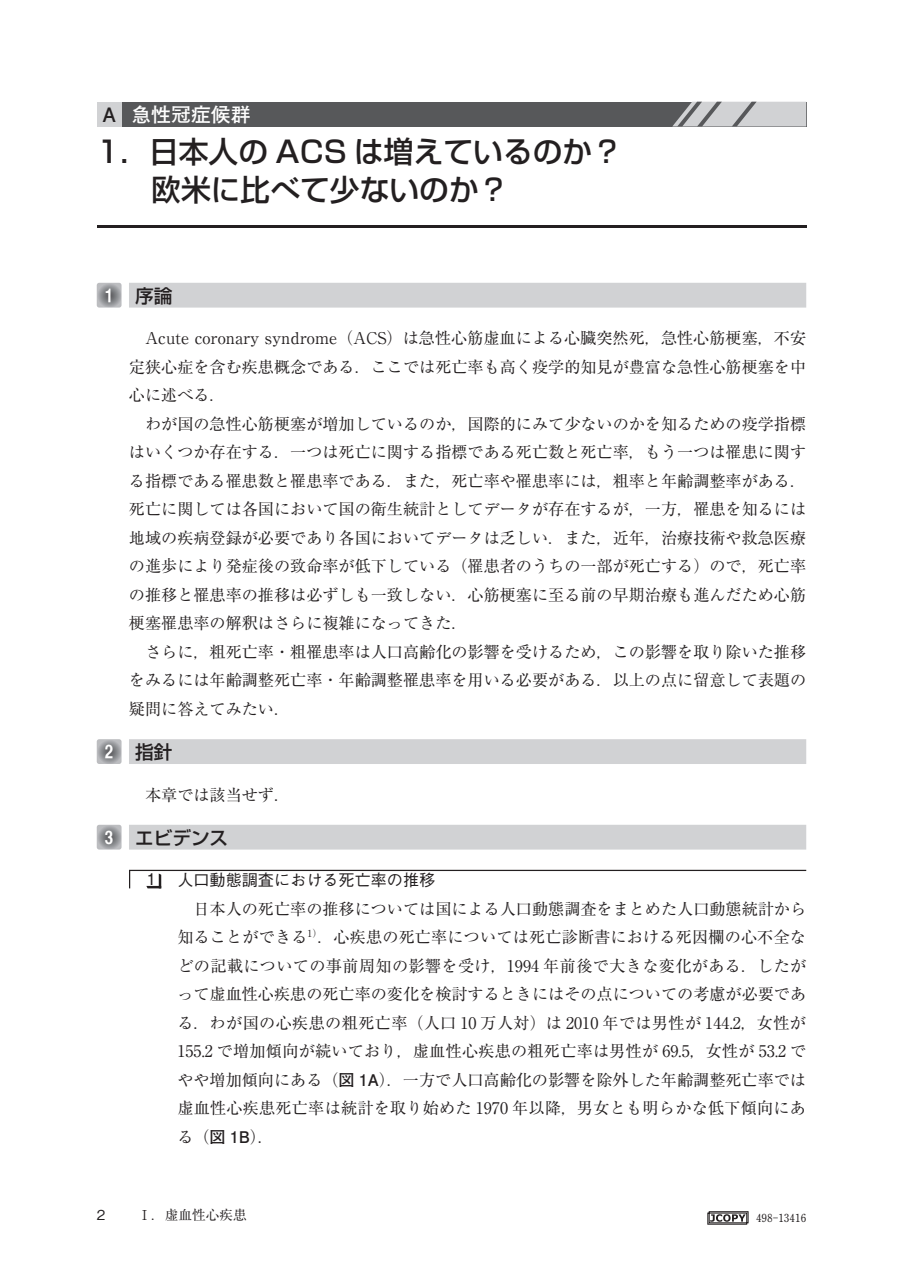
<style>
.page{position:relative;width:903px;height:1275px;background:#fff}
.page>*{position:absolute;margin:0;border:0;box-sizing:border-box;transform-origin:0 0}
.t1{font:500 29.75px/38.5px "Shin Go Pro";color:#231f20}
.t2{font:700 19.78px "Futo Go B101 Pro";color:#fff}
.t3{font:500 18.55px "Shin Go Pro";color:#231f20}
.t4{font:16.1px/28.5px "Ryumin Pro";color:#231f20;text-align:justify}
.t5{font:500 16.1px "Gothic BBB Pro";color:#231f20}
.t6{font:13.65px "Ryumin Pr 6";color:#231f20}
.t7{font:500 13.65px "Gothic BBB Pro";color:#231f20}
.t8{font:700 11.2px "Futo Min A101 Pro";color:#231f20}
.s1{color:#231f20}
.s2{font-family:"Helvetica CY Bold";font-weight:400;color:#fff}
.s3{font-family:"Futo Go B101 Pro";font-weight:700}
</style>
<div class="page">
<div style="left:707px;top:1209px;width:42px;height:18px;background:linear-gradient(to right,#fff,#fff)"></div>
<svg style="left:707px;top:1211px;width:41px;height:13px"></svg>
<div style="left:129px;top:283px;width:677px;height:25px;background:#d1d2d4"></div>
<div style="left:129px;top:739px;width:677px;height:25px;background:#d1d2d4"></div>
<div style="left:129px;top:825px;width:677px;height:25px;background:#d1d2d4"></div>
<svg style="left:97px;top:283px;width:25px;height:25px"></svg>
<svg style="left:97px;top:739px;width:25px;height:25px"></svg>
<svg style="left:97px;top:825px;width:25px;height:25px"></svg>
<svg style="left:129px;top:869px;width:678px;height:20px"></svg>
<div style="left:97px;top:102px;width:709px;height:24px;background:#57585a"></div>
<div style="left:97px;top:102px;width:25px;height:24px;background:#d1d2d4"></div>
<svg style="left:673px;top:102px;width:133px;height:24px"></svg>
<hr style="left:97px;top:226px;width:709px;height:2px;background:#231f20">
<p class="t2" style="left:102px;top:98px;width:150px"><span class="s1">A</span> 急性冠症候群</p>
<h1 class="t1" style="left:97px;top:128px;width:527px">1．日本人の ACS は増えているのか？　 欧米に比べて少ないのか？</h1>
<p class="t3" style="left:105px;top:281px;width:69px"><span class="s2">1</span> 序論</p>
<p class="t4" style="left:129px;top:323px;width:679px;text-indent:16px">Acute coronary syndrome（ACS）は急性心筋虚血による心臓突然死，急性心筋梗塞，不安定狭心症を含む疾患概念である．ここでは死亡率も高く疫学的知見が豊富な急性心筋梗塞を中心に述べる．</p>
<p class="t4" style="left:129px;top:408px;width:679px;text-indent:16px">わが国の急性心筋梗塞が増加しているのか，国際的にみて少ないのかを知るための疫学指標はいくつか存在する．一つは死亡に関する指標である死亡数と死亡率，もう一つは罹患に関する指標である罹患数と罹患率である．また，死亡率や罹患率には，粗率と年齢調整率がある．死亡に関しては各国において国の衛生統計としてデータが存在するが，一方，罹患を知るには地域の疾病登録が必要であり各国においてデータは乏しい．また，近年，治療技術や救急医療の進歩により発症後の致命率が低下している（罹患者のうちの一部が死亡する）ので，死亡率の推移と罹患率の推移は必ずしも一致しない．心筋梗塞に至る前の早期治療も進んだため心筋梗塞罹患率の解釈はさらに複雑になってきた．</p>
<p class="t4" style="left:129px;top:636px;width:679px;text-indent:16px">さらに，粗死亡率・粗罹患率は人口高齢化の影響を受けるため，この影響を取り除いた推移をみるには年齢調整死亡率・年齢調整罹患率を用いる必要がある．以上の点に留意して表題の疑問に答えてみたい．</p>
<p class="t3" style="left:105px;top:737px;width:69px"><span class="s2">2</span> 指針</p>
<p class="t4" style="left:145px;top:779px;width:147px">本章では該当せず．</p>
<p class="t3" style="left:105px;top:823px;width:125px"><span class="s2">3</span> エビデンス</p>
<p class="t5" style="left:147px;top:866px;width:12px">1</p>
<p class="t5" style="left:177px;top:867px;width:259px">人口動態調査における死亡率の推移</p>
<p class="t4" style="left:177px;top:893px;width:630px;text-indent:16px">日本人の死亡率の推移については国による人口動態調査をまとめた人口動態統計から知ることができる<sup>1）</sup>．心疾患の死亡率については死亡診断書における死因欄の心不全などの記載についての事前周知の影響を受け，1994 年前後で大きな変化がある．したがって虚血性心疾患の死亡率の変化を検討するときにはその点についての考慮が必要である．わが国の心疾患の粗死亡率（人口 10 万人対）は 2010 年では男性が 144.2，女性が155.2 で増加傾向が続いており，虚血性心疾患の粗死亡率は男性が 69.5，女性が 53.2 でやや増加傾向にある（<span class="s3">図 1A</span>）．一方で人口高齢化の影響を除外した年齢調整死亡率では虚血性心疾患死亡率は統計を取り始めた 1970 年以降，男女とも明らかな低下傾向にある（<span class="s3">図 1B</span>）．</p>
<p class="t7" style="left:97px;top:1204px;width:10px">2</p>
<p class="t6" style="left:138px;top:1204px;width:111px">Ⅰ．虚血性心疾患</p>
<p class="t8" style="left:756px;top:1209px;width:52px">498-13416</p>
</div>
